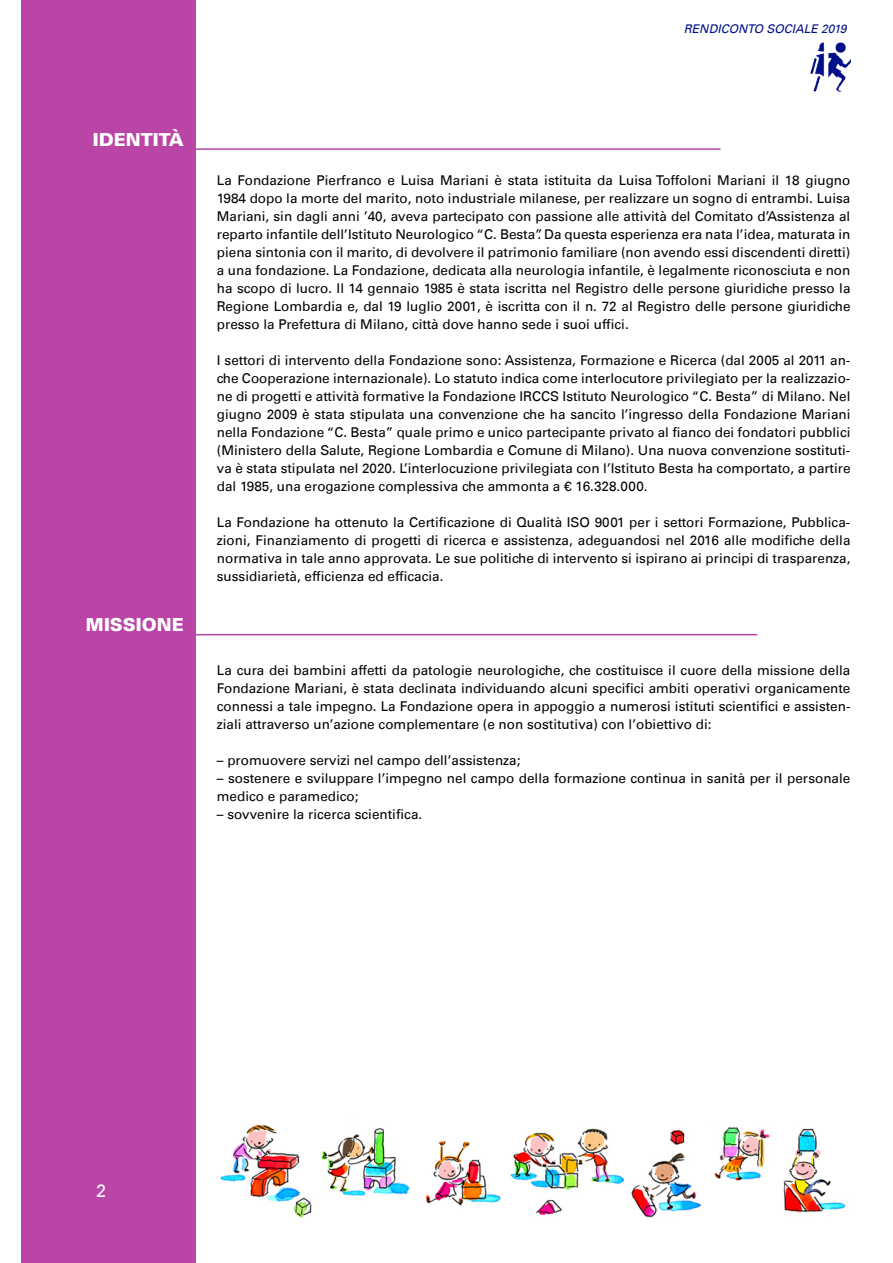
<style>
.page{position:relative;width:893px;height:1263px;background:#fff}
.page>*{position:absolute;margin:0;border:0;box-sizing:border-box;transform-origin:0 0}
.t1{font:900 18px "Univers LT Std";color:#fff}
.t2{font:18px "Univers LT Std";color:#fff}
.t3{font:13.5px/18px "Univers LT Std";color:#000;text-align:justify}
.t4{font:italic 12px "Univers LT Std";color:#010f8a}
</style>
<div class="page">
<img style="left:810px;top:42px;width:41px;height:50px">
<div style="left:21px;top:0;width:174px;height:1263px;background:#bb44a7"></div>
<img style="left:220px;top:1124px;width:626px;height:94px">
<hr style="left:195px;top:148px;width:525px;height:2px;background:#bb44a7">
<hr style="left:195px;top:634px;width:562px;height:1px;background:#bb44a7">
<p class="t4" style="left:684px;top:22px;width:164px">RENDICONTO SOCIALE 2019</p>
<h1 class="t1" style="left:93px;top:128px;width:92px">IDENTITà</h1>
<h1 class="t1" style="left:86px;top:613px;width:99px">MISSIONE</h1>
<p class="t3" style="left:217px;top:171px;width:635px">La Fondazione Pierfranco e Luisa Mariani è stata istituita da Luisa Toffoloni Mariani il 18 giugno 1984 dopo la morte del marito, noto industriale milanese, per realizzare un sogno di entrambi. Luisa Mariani, sin dagli anni ’40, aveva partecipato con passione alle attività del Comitato d’Assistenza al reparto infantile dell’Istituto Neurologico “C. Besta”. Da questa esperienza era nata l’idea, maturata in piena sintonia con il marito, di devolvere il patrimonio familiare (non avendo essi discendenti diretti) a una fondazione. La Fondazione, dedicata alla neurologia infantile, è legalmente riconosciuta e non ha scopo di lucro. Il 14 gennaio 1985 è stata iscritta nel Registro delle persone giuridiche presso la Regione Lombardia e, dal 19 luglio 2001, è iscritta con il n. 72 al Registro delle persone giuridiche presso la Prefettura di Milano, città dove hanno sede i suoi uffici.</p>
<p class="t3" style="left:217px;top:351px;width:635px">I settori di intervento della Fondazione sono: Assistenza, Formazione e Ricerca (dal 2005 al 2011 an&shy;che Cooperazione internazionale). Lo statuto indica come interlocutore privilegiato per la realizzazio&shy;ne di progetti e attività formative la Fondazione IRCCS Istituto Neurologico “C. Besta” di Milano. Nel giugno 2009 è stata stipulata una convenzione che ha sancito l’ingresso della Fondazione Mariani nella Fondazione “C. Besta” quale primo e unico partecipante privato al fianco dei fondatori pubblici (Ministero della Salute, Regione Lombardia e Comune di Milano). Una nuova convenzione sostituti&shy;va è stata stipulata nel 2020. L’interlocuzione privilegiata con l’Istituto Besta ha comportato, a partire dal 1985, una erogazione complessiva che ammonta a € 16.328.000.</p>
<p class="t3" style="left:217px;top:513px;width:635px">La Fondazione ha ottenuto la Certificazione di Qualità ISO 9001 per i settori Formazione, Pubblica&shy;zioni, Finanziamento di progetti di ricerca e assistenza, adeguandosi nel 2016 alle modifiche della normativa in tale anno approvata. Le sue politiche di intervento si ispirano ai principi di trasparenza, sussidiarietà, efficienza ed efficacia.</p>
<p class="t3" style="left:217px;top:661px;width:635px">La cura dei bambini affetti da patologie neurologiche, che costituisce il cuore della missione della Fondazione Mariani, è stata declinata individuando alcuni specifici ambiti operativi organicamente connessi a tale impegno. La Fondazione opera in appoggio a numerosi istituti scientifici e assisten&shy;ziali attraverso un’azione complementare (e non sostitutiva) con l’obiettivo di:</p>
<p class="t3" style="left:217px;top:751px;width:305px">– promuovere servizi nel campo dell’assistenza;</p>
<p class="t3" style="left:217px;top:769px;width:635px">– sostenere e sviluppare l’impegno nel campo della formazione continua in sanità per il personale medico e paramedico;</p>
<p class="t3" style="left:217px;top:805px;width:207px">– sovvenire la ricerca scientifica.</p>
<h1 class="t2" style="left:96px;top:1180px;width:12px">2</h1>
</div>
